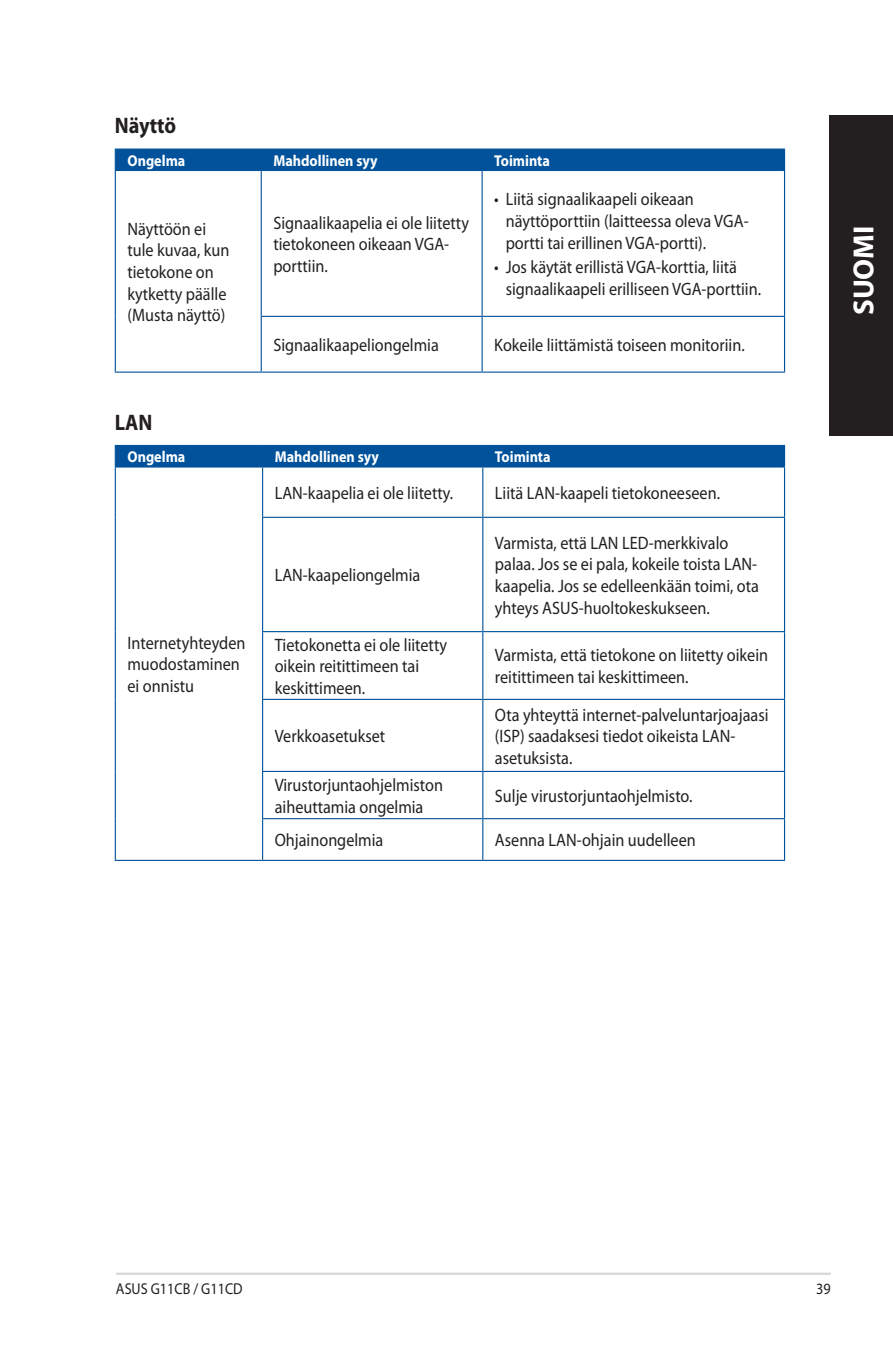
<style>
.page{position:relative;width:893px;height:1346px;background:#fff}
.page>*{position:absolute;margin:0;border:0;box-sizing:border-box;transform-origin:0 0}
.t1{font:700 29.25px "Myriad Pro";color:#fff}
.PC_Heading_2{font:700 22.5px "Myriad Pro";color:#231f20;scale:.9 1}
.PC_Body_Text{font:18px/21.6px "Myriad Pro";color:#231f20;scale:.9 1}
.PC_Table_Text_Head{font:700 15.75px "Myriad Pro";color:#fff;scale:.9 1}
.t2{font:15.75px "Myriad Pro";color:#231f20;scale:.9 1}
</style>
<div class="page">
<hr style="left:116px;top:1272px;width:715px;height:3px;background:#d8d8d8">
<div style="left:829px;top:115px;width:64px;height:320px;background:#231f20"></div>
<hr style="left:115px;top:148px;width:146px;height:2px;background:#01529a">
<hr style="left:261px;top:148px;width:221px;height:2px;background:#01529a">
<hr style="left:482px;top:148px;width:303px;height:2px;background:#01529a">
<div style="left:115px;top:149px;width:670px;height:21px;background:#01529a"></div>
<hr style="left:115px;top:170px;width:146px;height:1px;background:#01529a">
<hr style="left:115px;top:171px;width:1px;height:145px;background:#01529a">
<hr style="left:261px;top:170px;width:221px;height:1px;background:#01529a">
<hr style="left:261px;top:171px;width:1px;height:145px;background:#01529a">
<hr style="left:482px;top:170px;width:303px;height:1px;background:#01529a">
<hr style="left:482px;top:171px;width:1px;height:145px;background:#01529a">
<hr style="left:784px;top:171px;width:1px;height:145px;background:#01529a">
<hr style="left:115px;top:316px;width:1px;height:55px;background:#01529a">
<hr style="left:261px;top:316px;width:221px;height:1px;background:#01529a">
<hr style="left:261px;top:317px;width:1px;height:54px;background:#01529a">
<hr style="left:482px;top:316px;width:303px;height:1px;background:#01529a">
<hr style="left:482px;top:317px;width:1px;height:54px;background:#01529a">
<hr style="left:784px;top:317px;width:1px;height:54px;background:#01529a">
<hr style="left:115px;top:371px;width:146px;height:2px;background:#01529a">
<hr style="left:261px;top:371px;width:221px;height:2px;background:#01529a">
<hr style="left:482px;top:371px;width:303px;height:2px;background:#01529a">
<div style="left:115px;top:445px;width:670px;height:21px;background:#01529a"></div>
<hr style="left:115px;top:466px;width:148px;height:1px;background:#01529a">
<hr style="left:115px;top:467px;width:1px;height:50px;background:#01529a">
<hr style="left:263px;top:466px;width:220px;height:1px;background:#01529a">
<hr style="left:262px;top:467px;width:1px;height:50px;background:#01529a">
<hr style="left:483px;top:466px;width:302px;height:1px;background:#01529a">
<hr style="left:482px;top:467px;width:1px;height:50px;background:#01529a">
<hr style="left:784px;top:467px;width:1px;height:50px;background:#01529a">
<hr style="left:115px;top:517px;width:1px;height:115px;background:#01529a">
<hr style="left:262px;top:517px;width:221px;height:1px;background:#01529a">
<hr style="left:262px;top:518px;width:1px;height:113px;background:#01529a">
<hr style="left:483px;top:517px;width:302px;height:1px;background:#01529a">
<hr style="left:482px;top:518px;width:1px;height:113px;background:#01529a">
<hr style="left:784px;top:518px;width:1px;height:113px;background:#01529a">
<hr style="left:115px;top:632px;width:1px;height:67px;background:#01529a">
<hr style="left:262px;top:631px;width:221px;height:1px;background:#01529a">
<hr style="left:262px;top:632px;width:1px;height:67px;background:#01529a">
<hr style="left:483px;top:631px;width:302px;height:1px;background:#01529a">
<hr style="left:482px;top:632px;width:1px;height:67px;background:#01529a">
<hr style="left:784px;top:632px;width:1px;height:67px;background:#01529a">
<hr style="left:115px;top:699px;width:1px;height:72px;background:#01529a">
<hr style="left:262px;top:699px;width:221px;height:1px;background:#01529a">
<hr style="left:262px;top:700px;width:1px;height:71px;background:#01529a">
<hr style="left:483px;top:699px;width:302px;height:1px;background:#01529a">
<hr style="left:482px;top:700px;width:1px;height:71px;background:#01529a">
<hr style="left:784px;top:700px;width:1px;height:71px;background:#01529a">
<hr style="left:115px;top:771px;width:1px;height:48px;background:#01529a">
<hr style="left:262px;top:771px;width:221px;height:1px;background:#01529a">
<hr style="left:262px;top:772px;width:1px;height:46px;background:#01529a">
<hr style="left:483px;top:771px;width:302px;height:1px;background:#01529a">
<hr style="left:482px;top:772px;width:1px;height:46px;background:#01529a">
<hr style="left:784px;top:772px;width:1px;height:46px;background:#01529a">
<hr style="left:115px;top:819px;width:1px;height:41px;background:#01529a">
<hr style="left:262px;top:818px;width:221px;height:1px;background:#01529a">
<hr style="left:262px;top:819px;width:1px;height:41px;background:#01529a">
<hr style="left:483px;top:818px;width:302px;height:1px;background:#01529a">
<hr style="left:482px;top:819px;width:1px;height:41px;background:#01529a">
<hr style="left:784px;top:819px;width:1px;height:41px;background:#01529a">
<hr style="left:115px;top:860px;width:148px;height:1px;background:#01529a">
<hr style="left:263px;top:860px;width:220px;height:1px;background:#01529a">
<hr style="left:483px;top:860px;width:302px;height:1px;background:#01529a">
<p class="PC_Heading_2" style="left:115px;top:113px;width:70px">Näyttö</p>
<p class="PC_Table_Text_Head" style="left:127px;top:152px;width:66px">Ongelma</p>
<p class="PC_Table_Text_Head" style="left:273px;top:152px;width:117px">Mahdollinen syy</p>
<p class="PC_Table_Text_Head" style="left:494px;top:152px;width:63px">Toiminta</p>
<p class="PC_Body_Text" style="left:127px;top:218px;width:115px">Näyttöön ei tule kuvaa, kun tietokone on kytketty päälle (Musta näyttö)</p>
<p class="PC_Body_Text" style="left:273px;top:212px;width:219px">Signaalikaapelia ei ole liitetty tietokoneen oikeaan VGA&shy;porttiin.</p>
<p class="PC_Body_Text" style="left:506px;top:189px;width:271px;text-indent:-11px">• Liitä signaalikaapeli oikeaan näyttöporttiin (laitteessa oleva VGA&shy;portti tai erillinen VGA-portti).</p>
<p class="PC_Body_Text" style="left:506px;top:257px;width:285px;text-indent:-11px">• Jos käytät erillistä VGA-korttia, liitä signaalikaapeli erilliseen VGA-porttiin.</p>
<p class="PC_Body_Text" style="left:273px;top:334px;width:185px">Signaalikaapeliongelmia</p>
<p class="PC_Body_Text" style="left:494px;top:334px;width:280px">Kokeile liittämistä toiseen monitoriin.</p>
<p class="PC_Heading_2" style="left:115px;top:409px;width:43px">LAN</p>
<p class="PC_Table_Text_Head" style="left:127px;top:448px;width:66px">Ongelma</p>
<p class="PC_Table_Text_Head" style="left:275px;top:448px;width:117px">Mahdollinen syy</p>
<p class="PC_Table_Text_Head" style="left:495px;top:448px;width:63px">Toiminta</p>
<p class="PC_Body_Text" style="left:275px;top:482px;width:200px">LAN-kaapelia ei ole liitetty.</p>
<p class="PC_Body_Text" style="left:495px;top:482px;width:252px">Liitä LAN-kaapeli tietokoneeseen.</p>
<p class="PC_Body_Text" style="left:127px;top:632px;width:133px">Internetyhteyden muodostaminen ei onnistu</p>
<p class="PC_Body_Text" style="left:275px;top:565px;width:163px">LAN-kaapeliongelmia</p>
<p class="PC_Body_Text" style="left:495px;top:532px;width:295px">Varmista, että LAN LED-merkkivalo palaa. Jos se ei pala, kokeile toista LAN&shy;kaapelia. Jos se edelleenkään toimi, ota yhteys ASUS-huoltokeskukseen.</p>
<p class="PC_Body_Text" style="left:275px;top:634px;width:193px">Tietokonetta ei ole liitetty oikein reitittimeen tai keskittimeen.</p>
<p class="PC_Body_Text" style="left:495px;top:645px;width:305px">Varmista, että tietokone on liitetty oikein reitittimeen tai keskittimeen.</p>
<p class="PC_Body_Text" style="left:275px;top:726px;width:124px">Verkkoasetukset</p>
<p class="PC_Body_Text" style="left:495px;top:704px;width:305px">Ota yhteyttä internet-palveluntarjoajaasi (ISP) saadaksesi tiedot oikeista LAN&shy;asetuksista.</p>
<p class="PC_Body_Text" style="left:275px;top:774px;width:188px">Virustorjuntaohjelmiston aiheuttamia ongelmia</p>
<p class="PC_Body_Text" style="left:495px;top:785px;width:221px">Sulje virustorjuntaohjelmisto.</p>
<p class="PC_Body_Text" style="left:275px;top:830px;width:122px">Ohjainongelmia</p>
<p class="PC_Body_Text" style="left:495px;top:830px;width:225px">Asenna LAN-ohjain uudelleen</p>
<h1 class="t1" style="left:847px;top:315px;width:91px;rotate:-90deg">SUOMI</h1>
<p class="t2" style="left:116px;top:1280px;width:142px">ASUS G11CB / G11CD</p>
<p class="t2" style="left:816px;top:1280px;width:18px">39</p>
</div>
